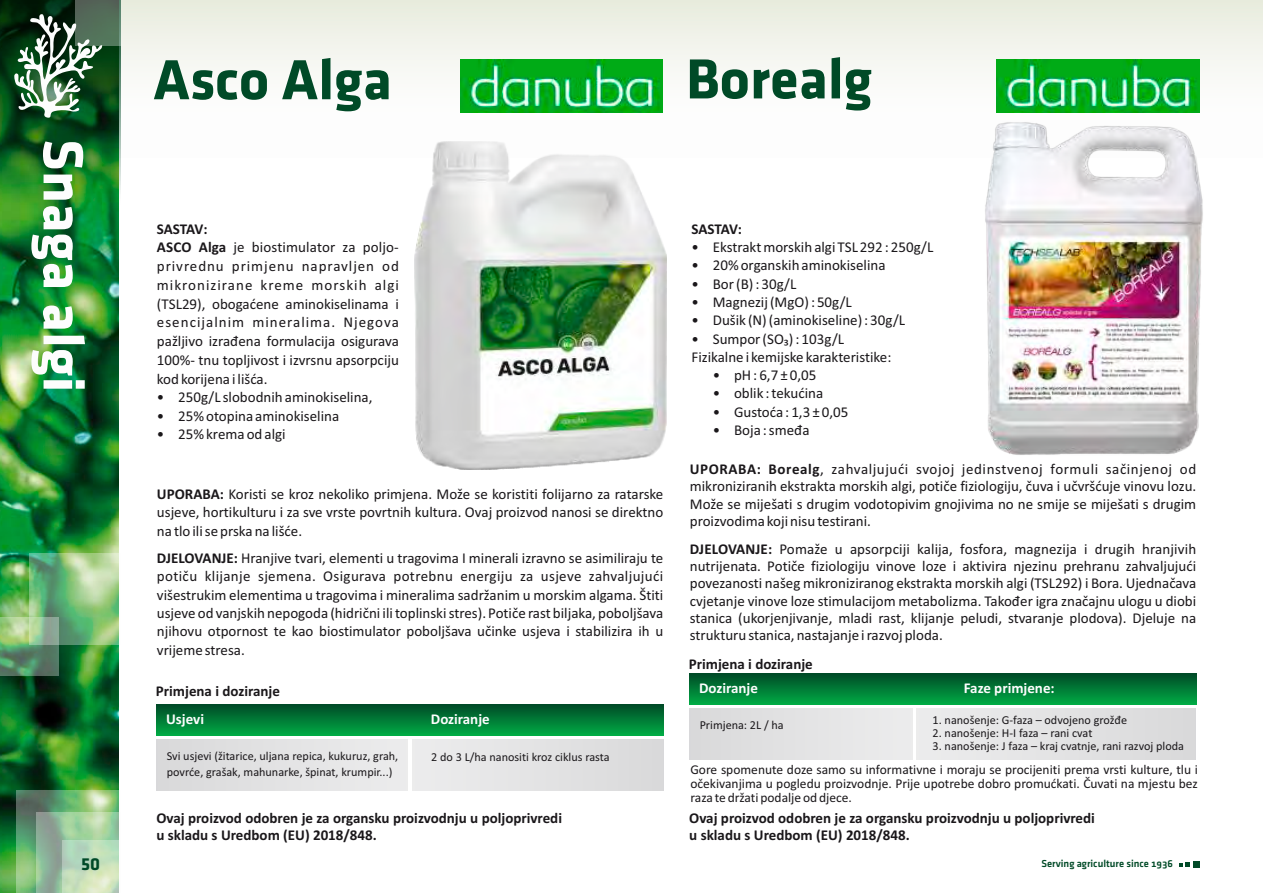
<style>
.page{position:relative;width:1263px;height:893px;background:#fff}
.page>*{position:absolute;margin:0;border:0;box-sizing:border-box;transform-origin:0 0}
.t1{font:700 58.65px "Klavika CH";color:#fdfdfd}
.t2{font:700 58.5px "Klavika CH";color:#004a27}
.t3{font:700 18px "Klavika CH";color:#004a27}
.t4{font:15px/18.3px "Calibri";color:#1a171a;text-align:justify}
.t5{font:700 15px/16.4px "Calibri";color:#1a171a}
.t6{font:700 15px "Calibri";color:#fdfdfd}
.t7{font:13.5px/14.1px "Calibri";color:#1a171a;text-align:justify}
.t8{font:12.15px/15.6px "Calibri";color:#1a171a}
.t9{font:500 10.5px "Klavika CH";color:#004a27}
.s1{font-weight:700}
</style>
<div class="page">
<div style="left:0;top:0;width:1263px;height:157px;background:linear-gradient(to bottom,#ebeee2,#fff)"></div>
<img style="left:0;top:274px;width:119px;height:619px">
<svg style="left:0;top:0;width:121px;height:274px;background:#116925"></svg>
<div style="left:29px;top:553px;width:92px;height:91px;background:#fdfdfd;opacity:.33"></div>
<div style="left:0;top:617px;width:59px;height:59px;background:#fdfdfd;opacity:.33"></div>
<div style="left:16px;top:790px;width:105px;height:103px;background:#fdfdfd;opacity:.33"></div>
<div style="left:75px;top:0;width:46px;height:46px;background:#fdfdfd;opacity:.33"></div>
<div style="left:36px;top:812px;width:85px;height:81px;background:#fdfdfd;opacity:.33"></div>
<div style="left:62px;top:841px;width:59px;height:52px;background:#fdfdfd;opacity:.33"></div>
<svg style="left:157px;top:705px;width:506px;height:31px;background:#007c36"></svg>
<div style="left:157px;top:740px;width:251px;height:50px;background:#e3e3e4"></div>
<div style="left:413px;top:740px;width:250px;height:50px;background:#e3e3e4"></div>
<img style="left:460px;top:60px;width:202px;height:52px">
<img style="left:997px;top:60px;width:202px;height:52px">
<img style="left:985px;top:122px;width:218px;height:333px">
<img style="left:415px;top:142px;width:251px;height:328px">
<svg style="left:690px;top:674px;width:506px;height:31px;background:#007c36"></svg>
<div style="left:690px;top:709px;width:222px;height:50px;background:#e3e3e4"></div>
<div style="left:916px;top:709px;width:280px;height:50px;background:#e3e3e4"></div>
<svg style="left:14px;top:14px;width:89px;height:104px"></svg>
<svg style="left:1179px;top:861px;width:20px;height:6px"></svg>
<h1 class="t1" style="left:88px;top:139px;width:255px;rotate:90deg">Snaga algi</h1>
<p class="t3" style="left:81px;top:857px;width:20px">50</p>
<h2 class="t2" style="left:153px;top:55px;width:240px">Asco Alga</h2>
<h2 class="t2" style="left:686px;top:55px;width:188px">Borealg</h2>
<p class="t4" style="left:157px;top:220px;width:243px;line-height:18.8px;text-align:left"><span class="s1">SASTAV:<br>ASCO Alga</span> je biostimulator za poljo&shy;privrednu primjenu napravljen od mikronizirane kreme morskih algi (TSL29), obogaćene aminokiselinama i esencijalnim mineralima. Njegova pažljivo izrađena formulacija osigurava<br>100%- tnu topljivost i izvrsnu apsorpciju kod korijena i lišća.</p>
<p class="t4" style="left:157px;top:389px;width:217px">• 250g/L slobodnih aminokiselina,</p>
<p class="t4" style="left:157px;top:408px;width:184px">• 25% otopina aminokiselina</p>
<p class="t4" style="left:157px;top:426px;width:130px">• 25% krema od algi</p>
<p class="t4" style="left:157px;top:486px;width:508px"><span class="s1">UPORABA:</span> Koristi se kroz nekoliko primjena. Može se koristiti folijarno za ratarske usjeve, hortikulturu i za sve vrste povrtnih kultura. Ovaj proizvod nanosi se direktno na tlo ili se prska na lišće.</p>
<p class="t4" style="left:157px;top:550px;width:508px"><span class="s1">DJELOVANJE:</span> Hranjive tvari, elementi u tragovima I minerali izravno se asimiliraju te potiču klijanje sjemena. Osigurava potrebnu energiju za usjeve zahvaljujući višestrukim elementima u tragovima i mineralima sadržanim u morskim algama. Štiti usjeve od vanjskih nepogoda (hidrični ili toplinski stres). Potiče rast biljaka, poboljšava njihovu otpornost te kao biostimulator poboljšava učinke usjeva i stabilizira ih u vrijeme stresa.</p>
<p class="t5" style="left:156px;top:684px;width:125px">Primjena i doziranje</p>
<p class="t6" style="left:166px;top:713px;width:39px">Usjevi</p>
<p class="t6" style="left:431px;top:713px;width:60px">Doziranje</p>
<p class="t8" style="left:167px;top:749px;width:233px">Svi usjevi (žitarice, uljana repica, kukuruz, grah, povrće, grašak, mahunarke, špinat, krumpir...)</p>
<p class="t8" style="left:431px;top:750px;width:180px">2 do 3 L/ha nanositi kroz ciklus rasta</p>
<p class="t5" style="left:156px;top:811px;width:407px">Ovaj proizvod odobren je za organsku proizvodnju u poljoprivredi u skladu s Uredbom (EU) 2018/848.</p>
<p class="t5" style="left:691px;top:222px;width:52px">SASTAV:</p>
<p class="t4" style="left:691px;top:239px;width:243px">• Ekstrakt morskih algi TSL 292 : 250g/L</p>
<p class="t4" style="left:691px;top:257px;width:196px">• 20% organskih aminokiselina</p>
<p class="t4" style="left:691px;top:276px;width:106px">• Bor (B) : 30g/L</p>
<p class="t4" style="left:691px;top:294px;width:162px">• Magnezij (MgO) : 50g/L</p>
<p class="t4" style="left:691px;top:312px;width:215px">• Dušik (N) (aminokiseline) : 30g/L</p>
<p class="t4" style="left:691px;top:331px;width:201px">• Sumpor (SO₃) : 103g/L<br>Fizikalne i kemijske karakteristike:</p>
<p class="t4" style="left:713px;top:367px;width:105px">• pH : 6,7 ± 0,05</p>
<p class="t4" style="left:713px;top:386px;width:112px">• oblik : tekućina</p>
<p class="t4" style="left:713px;top:404px;width:137px">• Gustoća : 1,3 ± 0,05</p>
<p class="t4" style="left:713px;top:422px;width:98px">• Boja : smeđa</p>
<p class="t4" style="left:690px;top:461px;width:508px;line-height:17.4px"><span class="s1">UPORABA: Borealg</span>, zahvaljujući svojoj jedinstvenoj formuli sačinjenoj od mikroniziranih ekstrakta morskih algi, potiče fiziologiju, čuva i učvršćuje vinovu lozu.<br>Može se miješati s drugim vodotopivim gnojivima no ne smije se miješati s drugim proizvodima koji nisu testirani.</p>
<p class="t4" style="left:690px;top:541px;width:508px;line-height:17.4px"><span class="s1">DJELOVANJE:</span> Pomaže u apsorpciji kalija, fosfora, magnezija i drugih hranjivih nutrijenata. Potiče fiziologiju vinove loze i aktivira njezinu prehranu zahvaljujući povezanosti našeg mikroniziranog ekstrakta morskih algi (TSL292) i Bora. Ujednačava cvjetanje vinove loze stimulacijom metabolizma. Također igra značajnu ulogu u diobi stanica (ukorjenjivanje, mladi rast, klijanje peludi, stvaranje plodova). Djeluje na strukturu stanica, nastajanje i razvoj ploda.</p>
<p class="t5" style="left:689px;top:657px;width:125px">Primjena i doziranje</p>
<p class="t6" style="left:699px;top:682px;width:60px">Doziranje</p>
<p class="t6" style="left:964px;top:682px;width:92px">Faze primjene:</p>
<p class="t8" style="left:700px;top:718px;width:86px">Primjena: 2L / ha</p>
<p class="t8" style="left:933px;top:713px;width:196px">1. nanošenje: G-faza – odvojeno grožđe</p>
<p class="t8" style="left:933px;top:726px;width:161px">2. nanošenje: H-I faza – rani cvat</p>
<p class="t8" style="left:933px;top:739px;width:253px">3. nanošenje: J faza – kraj cvatnje, rani razvoj ploda</p>
<p class="t7" style="left:690px;top:763px;width:509px">Gore spomenute doze samo su informativne i moraju se procijeniti prema vrsti kulture, tlu i očekivanjima u pogledu proizvodnje. Prije upotrebe dobro promućkati. Čuvati na mjestu bez raza te držati podalje od djece.</p>
<p class="t5" style="left:689px;top:811px;width:407px">Ovaj proizvod odobren je za organsku proizvodnju u poljoprivredi u skladu s Uredbom (EU) 2018/848.</p>
<p class="t9" style="left:1041px;top:859px;width:109px">Serving agriculture since</p>
</div>
